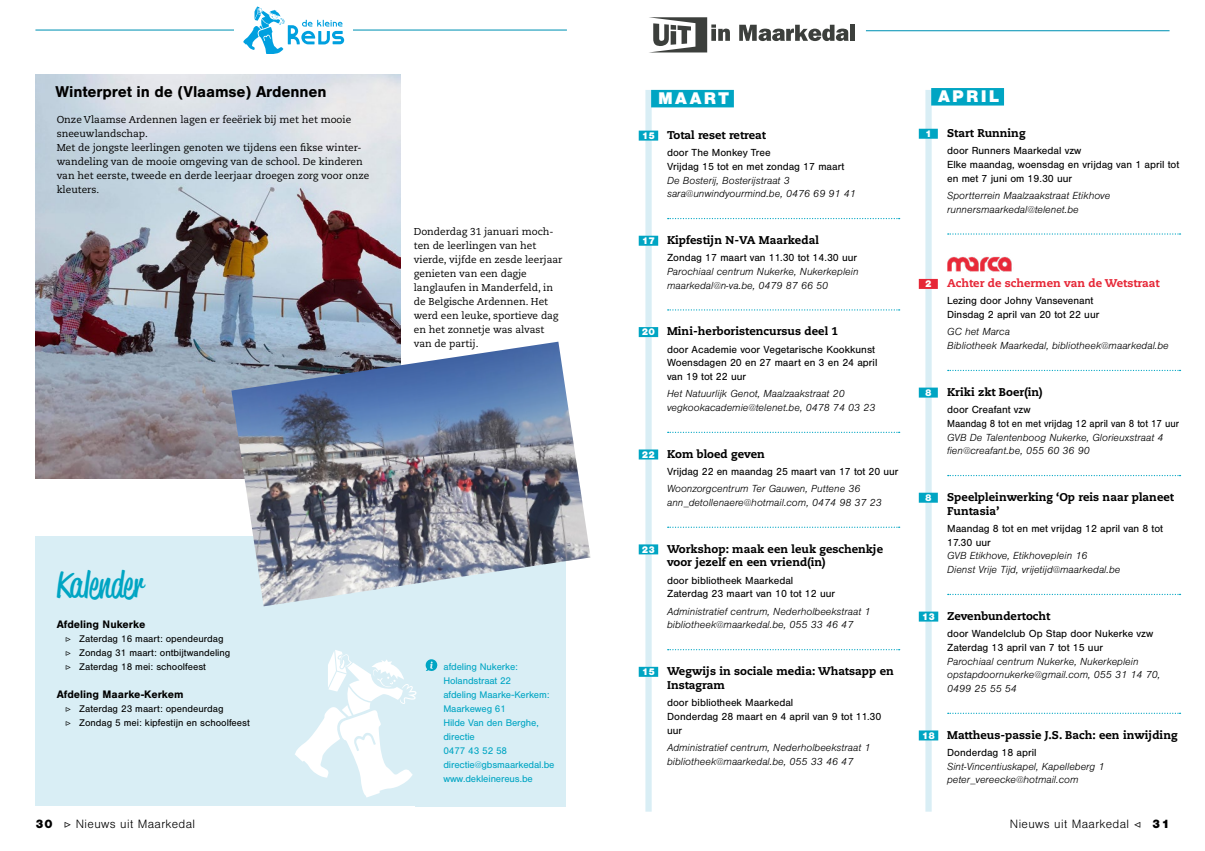
<style>
.page{position:relative;width:1205px;height:851px;background:#fff}
.page>*{position:absolute;margin:0;border:0;box-sizing:border-box;transform-origin:0 0}
.t1{font:36.25px "Reklame Script";color:#00a5c3}
.t2{font:900 17.5px "Nimbus San";letter-spacing:.125em;color:#fff}
.t3{font:700 16.25px "Nimbus San";letter-spacing:-.01em;color:#000}
.t4{font:300 12.5px "Nimbus San";letter-spacing:.03em;color:#000}
.t5{font:800 11.25px/13.8px "Caecilia LT Std";color:#000}
.t6{font:700 11.25px "Nimbus San";color:#000}
.t7{font:800 11.25px "Caecilia LT Std";color:#e62737}
.t8{font:italic 300 10.62px/13.8px "Nimbus San";color:#000}
.t9{font:10.62px/13.8px "Nimbus San";color:#000}
.t10{font:10px/14px "Caecilia LT Std";color:#000}
.t11{font:10px/14px "Nimbus San";color:#000}
.t12{font:10px/14px "Nimbus San";letter-spacing:-.01em;color:#00a5c3}
.t13{font:900 10px "Nimbus San";color:#fff}
.s1{font-family:"Minion Pro"}
.s2{font-family:"Nimbus San";font-weight:900;font-size:10px;color:#fff}
.s3{font-weight:900}
.s4{font-family:"Minion Pro";font-weight:500}
</style>
<div class="page">
<hr style="left:35px;top:29px;width:532px;height:2px;background:#2da5c1">
<img style="left:36px;top:75px;width:364px;height:404px">
<div style="left:35px;top:536px;width:531px;height:270px;background:#d9eef5"></div>
<img style="left:231px;top:341px;width:359px;height:265px">
<div style="left:234px;top:6px;width:119px;height:47px;background:#fff"></div>
<svg style="left:243px;top:6px;width:101px;height:47px"></svg>
<svg style="left:425px;top:659px;width:12px;height:12px"></svg>
<svg style="left:295px;top:650px;width:121px;height:147px"></svg>
<svg style="left:649px;top:17px;width:81px;height:35px"></svg>
<svg style="left:739px;top:25px;width:109px;height:16px"></svg>
<div style="left:850px;top:25px;width:5px;height:16px;background:#3c3f3c"></div>
<div style="left:645px;top:90px;width:7px;height:721px;background:#d9eef5"></div>
<div style="left:925px;top:90px;width:6px;height:721px;background:#d9eef5"></div>
<div style="left:651px;top:90px;width:83px;height:17px;background:#00a5c3"></div>
<div style="left:639px;top:131px;width:19px;height:10px;background:#00a5c3"></div>
<svg style="left:668px;top:218px;width:231px;height:1px"></svg>
<div style="left:639px;top:236px;width:19px;height:10px;background:#00a5c3"></div>
<svg style="left:668px;top:309px;width:231px;height:1px"></svg>
<div style="left:639px;top:327px;width:19px;height:10px;background:#00a5c3"></div>
<svg style="left:668px;top:431px;width:231px;height:2px"></svg>
<div style="left:639px;top:449px;width:19px;height:10px;background:#00a5c3"></div>
<svg style="left:668px;top:526px;width:231px;height:2px"></svg>
<div style="left:639px;top:544px;width:19px;height:10px;background:#00a5c3"></div>
<svg style="left:668px;top:649px;width:231px;height:1px"></svg>
<div style="left:639px;top:666px;width:19px;height:10px;background:#00a5c3"></div>
<div style="left:931px;top:88px;width:73px;height:17px;background:#00a5c3"></div>
<div style="left:919px;top:129px;width:19px;height:10px;background:#00a5c3"></div>
<svg style="left:948px;top:233px;width:232px;height:1px"></svg>
<div style="left:919px;top:279px;width:19px;height:10px;background:#e62737"></div>
<svg style="left:948px;top:370px;width:232px;height:1px"></svg>
<div style="left:919px;top:387px;width:19px;height:10px;background:#00a5c3"></div>
<svg style="left:948px;top:475px;width:232px;height:1px"></svg>
<div style="left:919px;top:492px;width:19px;height:10px;background:#00a5c3"></div>
<svg style="left:948px;top:593px;width:232px;height:2px"></svg>
<div style="left:919px;top:611px;width:19px;height:10px;background:#00a5c3"></div>
<svg style="left:948px;top:712px;width:232px;height:1px"></svg>
<div style="left:919px;top:730px;width:19px;height:10px;background:#00a5c3"></div>
<img style="left:947px;top:256px;width:65px;height:16px">
<hr style="left:866px;top:30px;width:303px;height:1px;background:#2da5c1">
<h3 class="t3" style="left:56px;top:82px;width:273px">Winterpret in de (Vlaamse) Ardennen</h3>
<p class="t10" style="left:57px;top:113px;width:314px">Onze Vlaamse Ardennen lagen er feeëriek bij met het mooie sneeuwlandschap.<br>Met de jongste leerlingen genoten we tijdens een fikse winter&shy;wandeling van de mooie omgeving van de school. De kinderen van het eerste, tweede en derde leerjaar droegen zorg voor onze kleuters.</p>
<p class="t10" style="left:414px;top:225px;width:150px">Donderdag 31 januari moch&shy;ten de leerlingen van het vierde, vijfde en zesde leerjaar genieten van een dagje langlaufen in Manderfeld, in de Belgische Ardennen. Het werd een leuke, sportieve dag en het zonnetje was alvast van de partij.</p>
<h1 class="t1" style="left:57px;top:559px;width:88px">Kalender</h1>
<p class="t6" style="left:57px;top:617px;width:90px">Afdeling Nukerke</p>
<p class="t11" style="left:65px;top:631px;width:167px"><span class="s1">▷</span> Zaterdag 16 maart: opendeurdag <span class="s1">▷</span> Zondag 31 maart: ontbijtwandeling <span class="s1">▷</span> Zaterdag 18 mei: schoolfeest</p>
<p class="t6" style="left:57px;top:687px;width:128px">Afdeling Maarke-Kerkem</p>
<p class="t11" style="left:65px;top:701px;width:186px"><span class="s1">▷</span> Zaterdag 23 maart: opendeurdag<br><span class="s1">▷</span> Zondag 5 mei: kipfestijn en schoolfeest</p>
<p class="t12" style="left:443px;top:659px;width:113px">afdeling Nukerke:<br>Holandstraat 22<br>afdeling Maarke-Kerkem:<br>Maarkeweg 61<br>Hilde Van den Berghe, directie<br>0477 43 52 58 directie@gbsmaarkedal.be www.dekleinereus.be</p>
<h2 class="t2" style="left:658px;top:88px;width:72px">MAART</h2>
<p class="t5" style="left:642px;top:128px;width:125px"><span class="s2">15</span> Total reset retreat</p>
<p class="t9" style="left:667px;top:146px;width:179px">door The Monkey Tree<br>Vrijdag 15 tot en met zondag 17 maart</p>
<p class="t8" style="left:667px;top:173px;width:190px">De Bosterij, Bosterijstraat 3 sara@unwindyourmind.be, 0476 69 91 41</p>
<p class="t5" style="left:642px;top:233px;width:179px"><span class="s2">17</span> Kipfestijn N-VA Maarkedal</p>
<p class="t9" style="left:667px;top:251px;width:192px">Zondag 17 maart van 11.30 tot 14.30 uur</p>
<p class="t8" style="left:667px;top:265px;width:193px">Parochiaal centrum Nukerke, Nukerkeplein maarkedal@n-va.be, 0479 87 66 50</p>
<p class="t5" style="left:642px;top:324px;width:198px"><span class="s2">20</span> Mini-herboristencursus deel 1</p>
<p class="t9" style="left:667px;top:342px;width:212px">door Academie voor Vegetarische Kookkunst<br>Woensdagen 20 en 27 maart en 3 en 24 april van 19 tot 22 uur</p>
<p class="t8" style="left:667px;top:387px;width:210px">Het Natuurlijk Genot, Maalzaakstraat 20 vegkookacademie@telenet.be, 0478 74 03 23</p>
<p class="t5" style="left:642px;top:447px;width:125px"><span class="s2">22</span> Kom bloed geven</p>
<p class="t9" style="left:667px;top:464px;width:233px">Vrijdag 22 en maandag 25 maart van 17 tot 20 uur</p>
<p class="t8" style="left:667px;top:482px;width:216px">Woonzorgcentrum Ter Gauwen, Puttene 36 ann_detollenaere@hotmail.com, 0474 98 37 23</p>
<p class="t5" style="left:667px;top:541px;width:218px;text-indent:-25px"><span class="s2">23</span> Workshop: maak een leuk geschenkje voor jezelf en een vriend(in)</p>
<p class="t9" style="left:667px;top:573px;width:170px">door bibliotheek Maarkedal<br>Zaterdag 23 maart van 10 tot 12 uur</p>
<p class="t8" style="left:667px;top:604px;width:205px">Administratief centrum, Nederholbeekstraat 1 bibliotheek@maarkedal.be, 055 33 46 47</p>
<p class="t5" style="left:667px;top:664px;width:228px;text-indent:-25px"><span class="s2">15</span> Wegwijs in sociale media: Whatsapp en<br>Instagram</p>
<p class="t9" style="left:667px;top:695px;width:216px">door bibliotheek Maarkedal<br>Donderdag 28 maart en 4 april van 9 tot 11.30 uur</p>
<p class="t8" style="left:667px;top:740px;width:205px">Administratief centrum, Nederholbeekstraat 1 bibliotheek@maarkedal.be, 055 33 46 47</p>
<h2 class="t2" style="left:938px;top:86px;width:62px">APRIL</h2>
<p class="t13" style="left:925px;top:128px;width:8px">1</p>
<p class="t5" style="left:947px;top:126px;width:80px">Start Running</p>
<p class="t9" style="left:947px;top:144px;width:234px">door Runners Maarkedal vzw<br>Elke maandag, woensdag en vrijdag van 1 april tot en met 7 juni om 19.30 uur</p>
<p class="t8" style="left:947px;top:189px;width:165px">Sportterrein Maalzaakstraat Etikhove runnersmaarkedal@telenet.be</p>
<p class="t13" style="left:925px;top:278px;width:8px">2</p>
<p class="t7" style="left:947px;top:276px;width:214px">Achter de schermen van de Wetstraat</p>
<p class="t9" style="left:947px;top:294px;width:154px">Lezing door Johny Vansevenant<br>Dinsdag 2 april van 20 tot 22 uur</p>
<p class="t8" style="left:947px;top:325px;width:223px">GC het Marca<br>Bibliotheek Maarkedal, bibliotheek@maarkedal.be</p>
<p class="t13" style="left:925px;top:386px;width:8px">8</p>
<p class="t5" style="left:947px;top:385px;width:97px">Kriki zkt Boer(in)</p>
<p class="t9" style="left:947px;top:403px;width:233px">door Creafant vzw<br>Maandag 8 tot en met vrijdag 12 april van 8 tot 17 uur</p>
<p class="t8" style="left:947px;top:430px;width:218px">GVB De Talentenboog Nukerke, Glorieuxstraat 4 fien@creafant.be, 055 60 36 90</p>
<p class="t13" style="left:925px;top:491px;width:8px">8</p>
<p class="t5" style="left:947px;top:490px;width:228px">Speelpleinwerking ‘Op reis naar planeet<br>Funtasia’</p>
<p class="t9" style="left:947px;top:521px;width:217px">Maandag 8 tot en met vrijdag 12 april van 8 tot<br>17.30 uur</p>
<p class="t8" style="left:947px;top:549px;width:175px">GVB Etikhove, Etikhoveplein 16<br>Dienst Vrije Tijd, vrijetijd@maarkedal.be</p>
<p class="t5" style="left:922px;top:609px;width:130px"><span class="s2">13</span> Zevenbundertocht</p>
<p class="t9" style="left:947px;top:626px;width:208px">door Wandelclub Op Stap door Nukerke vzw<br>Zaterdag 13 april van 7 tot 15 uur</p>
<p class="t8" style="left:947px;top:654px;width:215px">Parochiaal centrum Nukerke, Nukerkeplein opstapdoornukerke@gmail.com, 055 31 14 70,<br>0499 25 55 54</p>
<p class="t5" style="left:922px;top:727px;width:257px"><span class="s2">18</span> Mattheus-passie J.S. Bach: een inwijding</p>
<p class="t9" style="left:947px;top:745px;width:91px">Donderdag 18 april</p>
<p class="t8" style="left:947px;top:759px;width:159px">Sint-Vincentiuskapel, Kapelleberg 1 peter_vereecke@hotmail.com</p>
<p class="t4" style="left:35px;top:817px;width:161px"><span class="s3">30</span> <span class="s4">▷</span> Nieuws uit Maarkedal</p>
<p class="t4" style="left:1010px;top:817px;width:161px">Nieuws uit Maarkedal <span class="s4">◁</span> <span class="s3">31</span></p>
</div>
